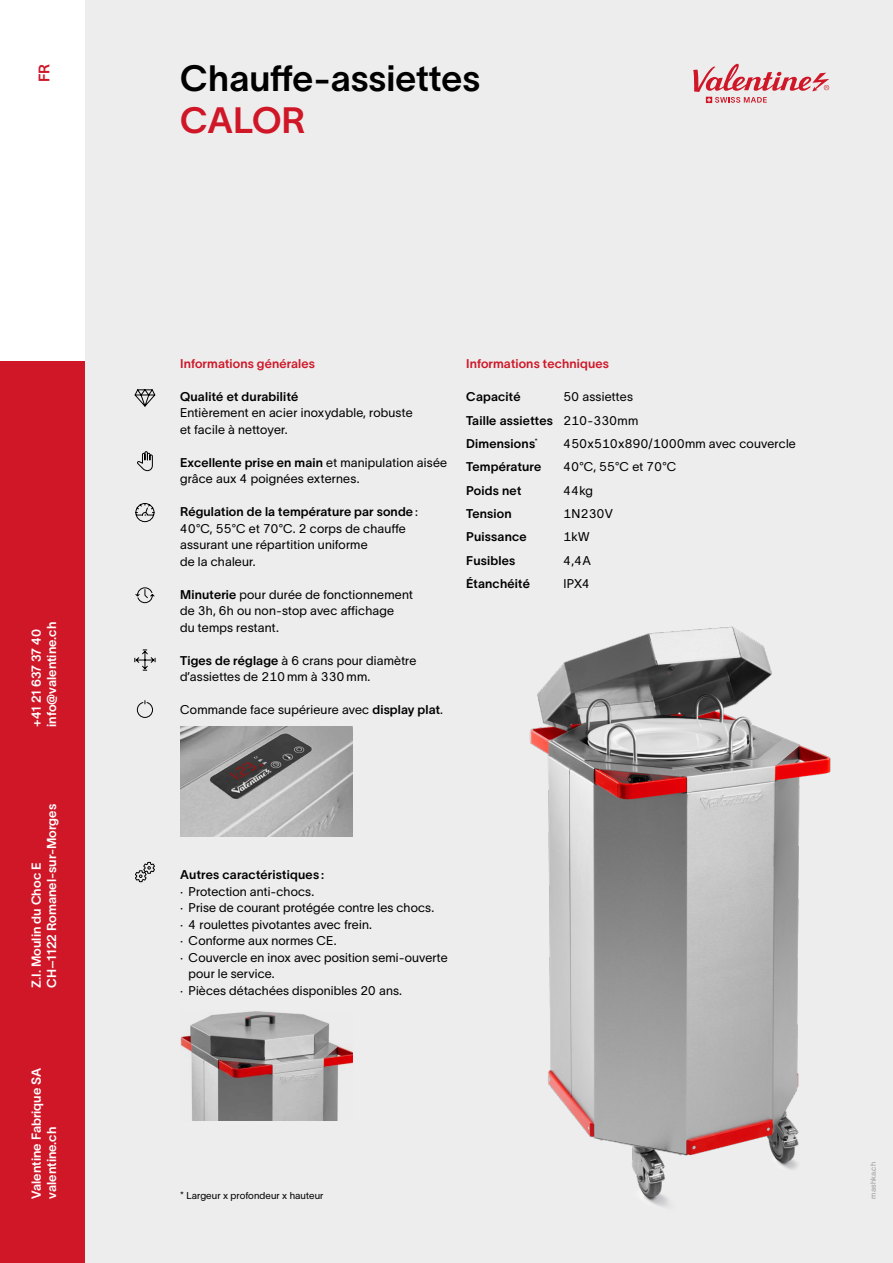
<style>
.page{position:relative;width:893px;height:1263px;background:#fff}
.page>*{position:absolute;margin:0;border:0;box-sizing:border-box;transform-origin:0 0}
.t1{font:36px "TWK Lausanne 600";color:#000}
.t2{font:36px "TWK Lausanne 600";letter-spacing:-.01em;color:#cf1728}
.t3{font:15px "TWK Lausanne 600";color:#cf1728}
.t4{font:12.75px/15.3px "TWK Lausanne 600";color:#fff}
.t5{font:12.45px/16.5px "TWK Lausanne 300";letter-spacing:.015em;color:#000}
.t6{font:12.45px/23.4px "TWK Lausanne 600";letter-spacing:.015em;color:#000}
.t7{font:12.45px "TWK Lausanne 600";letter-spacing:.01em;color:#cf1728}
.t8{font:9.75px "TWK Lausanne 300";letter-spacing:.01em;color:#000}
.t9{font:7.5px "TWK Lausanne 300";letter-spacing:.01em;color:#9d9d9c}
.s1{font-family:"TWK Lausanne 300"}
.s2{font-family:"TWK Lausanne 600"}
</style>
<div class="page">
<div style="left:85px;top:0;width:808px;height:1263px;background:#ededed"></div>
<img style="left:180px;top:727px;width:173px;height:109px">
<img style="left:529px;top:626px;width:302px;height:581px">
<svg style="left:134px;top:389px;width:22px;height:18px"></svg>
<svg style="left:137px;top:451px;width:16px;height:20px"></svg>
<svg style="left:135px;top:503px;width:20px;height:19px"></svg>
<svg style="left:135px;top:587px;width:20px;height:16px"></svg>
<svg style="left:134px;top:649px;width:22px;height:22px"></svg>
<svg style="left:137px;top:700px;width:16px;height:18px"></svg>
<svg style="left:135px;top:861px;width:20px;height:22px"></svg>
<img style="left:180px;top:1011px;width:173px;height:109px">
<div style="left:0;top:361px;width:85px;height:902px;background:#cf1728"></div>
<svg style="left:693px;top:63px;width:136px;height:40px"></svg>
<p class="t3" style="left:34px;top:82px;width:20px;rotate:-90deg">FR</p>
<p class="t4" style="left:28px;top:727px;width:106px;rotate:-90deg">+41 21 637 37 40 info@valentine.ch</p>
<p class="t4" style="left:28px;top:988px;width:185px;rotate:-90deg">Z.I. Moulin du Choc E<br>CH–1122 Romanel-sur-Morges</p>
<p class="t4" style="left:28px;top:1198px;width:132px;rotate:-90deg">Valentine Fabrique SA valentine.ch</p>
<h1 class="t1" style="left:180px;top:53px;width:301px">Chauffe-assiettes</h1>
<h1 class="t2" style="left:180px;top:95px;width:127px">CALOR</h1>
<p class="t7" style="left:180px;top:354px;width:136px">Informations générales</p>
<p class="t6" style="left:180px;top:384px;width:120px">Qualité et durabilité</p>
<p class="t5" style="left:180px;top:403px;width:234px">Entièrement en acier inoxydable, robuste et facile à nettoyer.</p>
<p class="t6" style="left:180px;top:450px;width:269px">Excellente prise en main <span class="s1">et manipulation aisée</span></p>
<p class="t5" style="left:180px;top:469px;width:181px">grâce aux 4 poignées externes.</p>
<p class="t6" style="left:180px;top:499px;width:239px">Régulation de la température par sonde <span class="s1">:</span></p>
<p class="t5" style="left:180px;top:519px;width:227px">40°C, 55°C et 70°C. 2 corps de chauffe assurant une répartition uniforme<br>de la chaleur.</p>
<p class="t5" style="left:180px;top:585px;width:234px"><span class="s2">Minuterie</span> pour durée de fonctionnement de 3h, 6h ou non-stop avec affichage<br>du temps restant.</p>
<p class="t5" style="left:180px;top:651px;width:238px"><span class="s2">Tiges de réglage</span> à 6 crans pour diamètre d’assiettes de 210 mm à 330 mm.</p>
<p class="t5" style="left:180px;top:700px;width:264px">Commande face supérieure avec <span class="s2">display plat</span>.</p>
<p class="t7" style="left:466px;top:354px;width:144px">Informations techniques</p>
<p class="t6" style="left:466px;top:384px;width:56px">Capacité</p>
<p class="t5" style="left:564px;top:388px;width:71px">50 assiettes</p>
<p class="t6" style="left:466px;top:408px;width:174px">Taille assiettes <span class="s1">210-330mm<br></span>Dimensions<sup>*</sup></p>
<p class="t5" style="left:564px;top:434px;width:234px">450x510x890/1000mm avec couvercle</p>
<p class="t6" style="left:466px;top:454px;width:77px">Température</p>
<p class="t5" style="left:564px;top:458px;width:114px">40°C, 55°C et 70°C</p>
<p class="t6" style="left:466px;top:478px;width:57px">Poids net</p>
<p class="t5" style="left:564px;top:481px;width:31px">44kg</p>
<p class="t6" style="left:466px;top:501px;width:47px">Tension</p>
<p class="t5" style="left:564px;top:505px;width:51px">1N230V</p>
<p class="t6" style="left:466px;top:524px;width:62px">Puissance</p>
<p class="t5" style="left:564px;top:528px;width:27px">1kW</p>
<p class="t6" style="left:466px;top:548px;width:51px">Fusibles</p>
<p class="t5" style="left:564px;top:551px;width:29px">4,4A</p>
<p class="t6" style="left:466px;top:571px;width:65px">Étanchéité</p>
<p class="t5" style="left:564px;top:575px;width:28px">IPX4</p>
<p class="t6" style="left:180px;top:862px;width:145px">Autres caractéristiques :</p>
<p class="t5" style="left:180px;top:882px;width:136px">· Protection anti-chocs.</p>
<p class="t5" style="left:180px;top:898px;width:256px">· Prise de courant protégée contre les chocs.</p>
<p class="t5" style="left:180px;top:915px;width:193px">· 4 roulettes pivotantes avec frein.</p>
<p class="t5" style="left:180px;top:931px;width:158px">· Conforme aux normes CE.</p>
<p class="t5" style="left:180px;top:948px;width:269px">· Couvercle en inox avec position semi-ouverte</p>
<p class="t5" style="left:189px;top:964px;width:87px">pour le service.</p>
<p class="t5" style="left:180px;top:981px;width:223px"><span class="s2">·</span> Pièces détachées disponibles 20 ans.</p>
<p class="t8" style="left:180px;top:1189px;width:145px">* Largeur x profondeur x hauteur</p>
<p class="t9" style="left:868px;top:1198px;width:38px;rotate:-90deg">mashka.ch</p>
</div>
